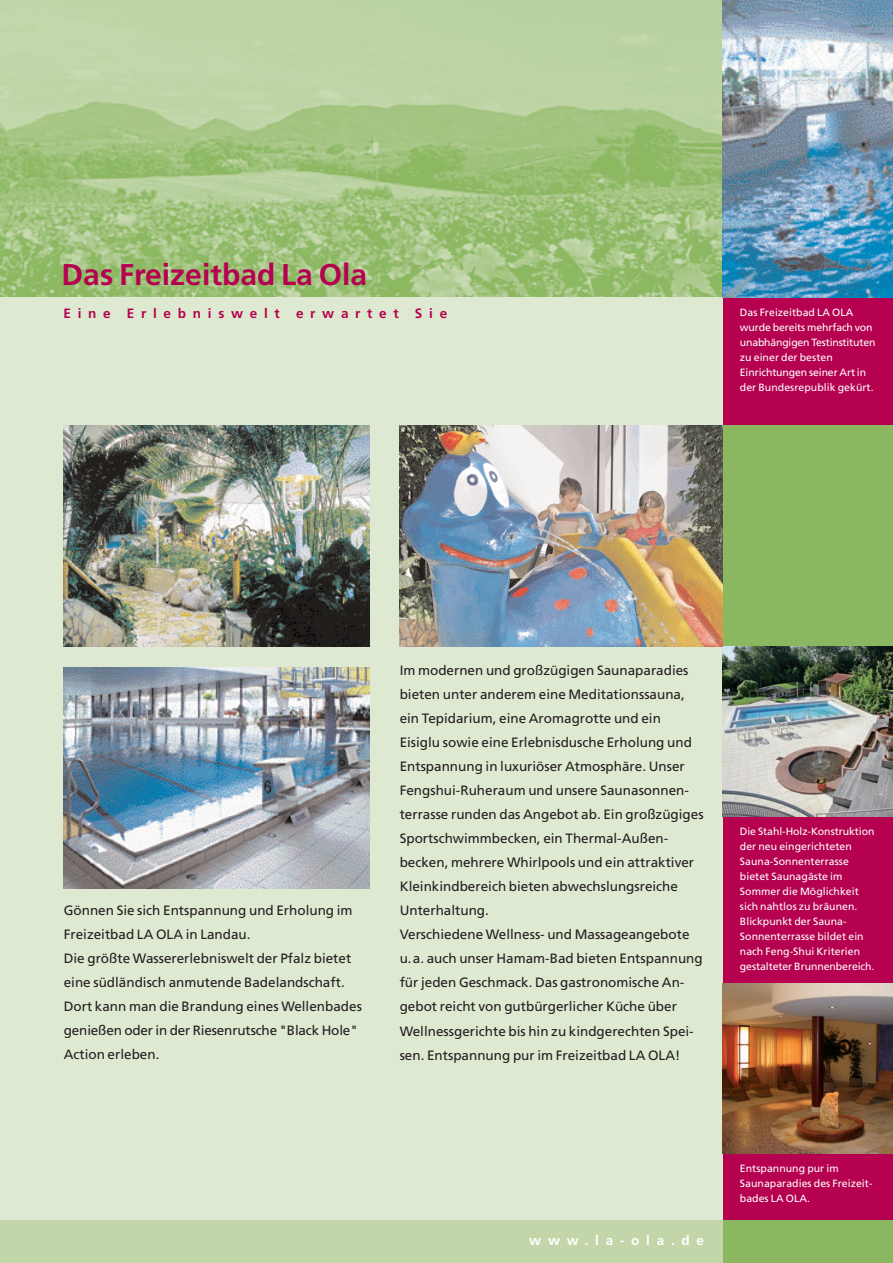
<style>
.page{position:relative;width:893px;height:1263px;background:#fff}
.page>*{position:absolute;margin:0;border:0;box-sizing:border-box;transform-origin:0 0}
.t1{font:700 30px "Frutiger";color:#b5014f}
.t2{font:13.5px/24px "Frutiger";color:#231f20}
.t3{font:700 13.5px "Frutiger";letter-spacing:.5em;color:#b5014f}
.t4{font:700 13.5px "Frutiger";letter-spacing:.5em;color:#fff}
.t5{font:10.5px/15px "Frutiger";letter-spacing:.005em;color:#fff}
</style>
<div class="page">
<img style="left:0;top:0;width:723px;height:298px">
<div style="left:723px;top:0;width:170px;height:1263px;background:#b5014f"></div>
<div style="left:0;top:298px;width:723px;height:965px;background:#dee9d1"></div>
<div style="left:0;top:1220px;width:723px;height:43px;background:#c2d6aa"></div>
<div style="left:723px;top:1220px;width:170px;height:43px;background:#8bb761"></div>
<img style="left:723px;top:0;width:170px;height:298px">
<img style="left:64px;top:425px;width:306px;height:221px">
<div style="left:723px;top:425px;width:170px;height:221px;background:#8bb761"></div>
<img style="left:723px;top:983px;width:170px;height:171px">
<img style="left:723px;top:646px;width:170px;height:170px">
<img style="left:64px;top:668px;width:306px;height:221px">
<img style="left:400px;top:425px;width:323px;height:221px">
<h1 class="t1" style="left:62px;top:262px;width:307px">Das Freizeitbad La Ola</h1>
<p class="t3" style="left:63px;top:307px;width:385px">Eine Erlebniswelt erwartet Sie</p>
<p class="t5" style="left:740px;top:306px;width:137px">Das Freizeitbad LA OLA wurde bereits mehrfach von unabhängigen Testinstituten zu einer der besten<br>Einrichtungen seiner Art in der Bundesrepublik gekürt.</p>
<p class="t2" style="left:64px;top:900px;width:300px">Gönnen Sie sich Entspannung und Erholung im Freizeitbad LA OLA in Landau.<br>Die größte Wassererlebniswelt der Pfalz bietet eine südländisch anmutende Badelandschaft.<br>Dort kann man die Brandung eines Wellenbades genießen oder in der Riesenrutsche "Black Hole" Action erleben.</p>
<p class="t2" style="left:400px;top:660px;width:305px">Im modernen und großzügigen Saunaparadies bieten unter anderem eine Meditationssauna, ein Tepidarium, eine Aromagrotte und ein Eisiglu sowie eine Erlebnisdusche Erholung und Entspannung in luxuriöser Atmosphäre. Unser Fengshui-Ruheraum und unsere Saunasonnen&shy;terrasse runden das Angebot ab. Ein großzügiges Sportschwimmbecken, ein Thermal-Außen&shy;becken, mehrere Whirlpools und ein attraktiver Kleinkindbereich bieten abwechslungsreiche Unterhaltung.<br>Verschiedene Wellness- und Massageangebote u.a. auch unser Hamam-Bad bieten Entspannung für jeden Geschmack. Das gastronomische An&shy;gebot reicht von gutbürgerlicher Küche über Wellnessgerichte bis hin zu kindgerechten Spei&shy;sen. Entspannung pur im Freizeitbad LA OLA!</p>
<p class="t5" style="left:740px;top:825px;width:136px">Die Stahl-Holz-Konstruktion der neu eingerichteten<br>Sauna-Sonnenterrasse bietet Saunagäste im<br>Sommer die Möglichkeit sich nahtlos zu bräunen.<br>Blickpunkt der Sauna-<br>Sonnenterrasse bildet ein nach Feng-Shui Kriterien gestalteter Brunnenbereich.</p>
<p class="t4" style="left:529px;top:1235px;width:176px">www.la-ola.de</p>
<p class="t5" style="left:740px;top:1162px;width:134px">Entspannung pur im<br>Saunaparadies des Freizeit&shy;bades LA OLA.</p>
</div>
